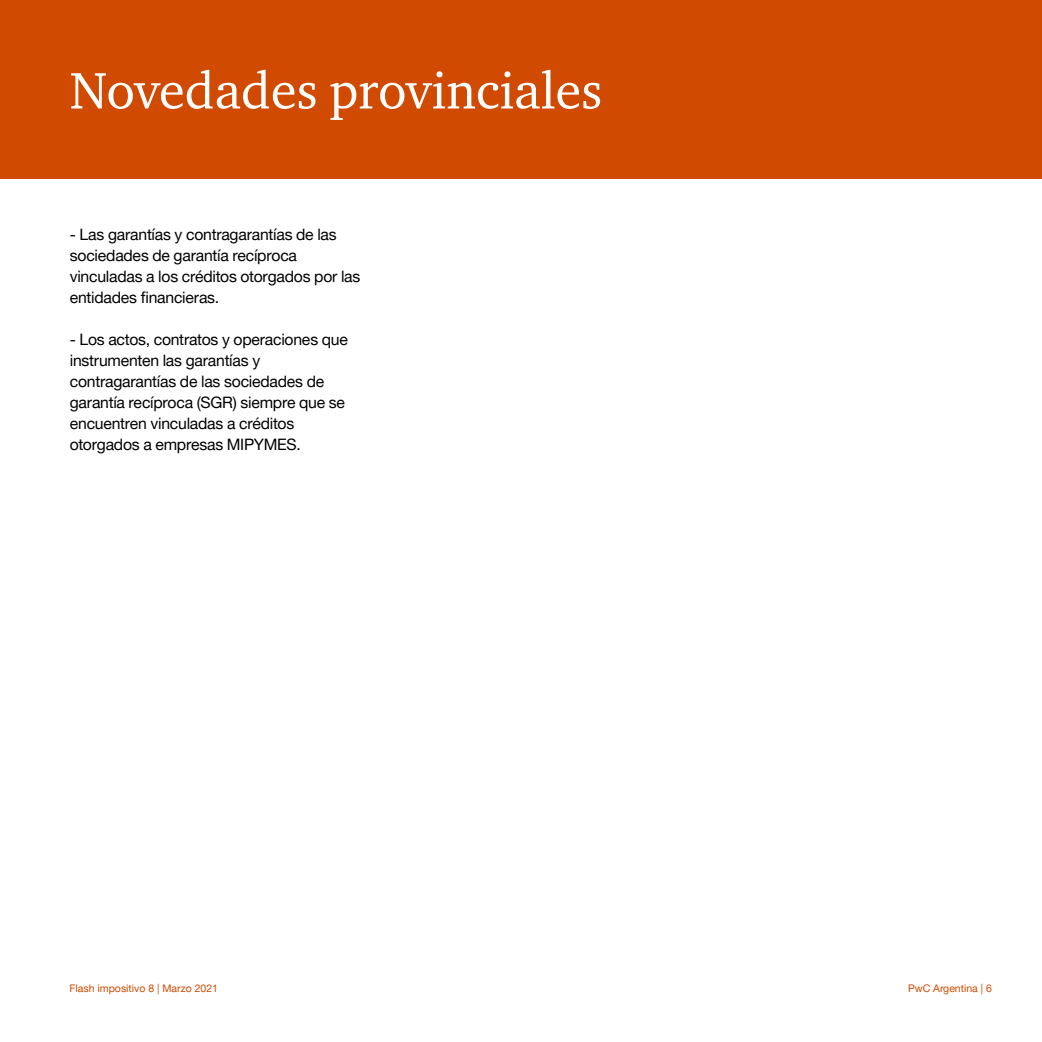
<style>
.page{position:relative;width:1042px;height:1042px;background:#fff}
.page>*{position:absolute;margin:0;border:0;box-sizing:border-box;transform-origin:0 0}
.t1{font:52.5px "ITC Charter Com";color:#fff}
.t2{font:15.75px/21px "Helvetica Neue LT Pro";letter-spacing:-.015em;color:#000}
.t3{font:10.5px "Helvetica Neue LT Pro";color:#d04a02}
</style>
<div class="page">
<div style="left:0;top:0;width:1042px;height:179px;background:#d04a02"></div>
<h1 class="t1" style="left:70px;top:58px;width:534px">Novedades provinciales</h1>
<p class="t2" style="left:70px;top:224px;width:292px">- Las garantías y contragarantías de las sociedades de garantía recíproca vinculadas a los créditos otorgados por las entidades financieras.</p>
<p class="t2" style="left:70px;top:328px;width:280px">- Los actos, contratos y operaciones que instrumenten las garantías y contragarantías de las sociedades de garantía recíproca (SGR) siempre que se encuentren vinculadas a créditos otorgados a empresas MIPYMES.</p>
<p class="t3" style="left:69px;top:982px;width:150px">Flash impositivo 8 | Marzo 2021</p>
<p class="t3" style="left:908px;top:982px;width:85px">PwC Argentina | 6</p>
</div>
